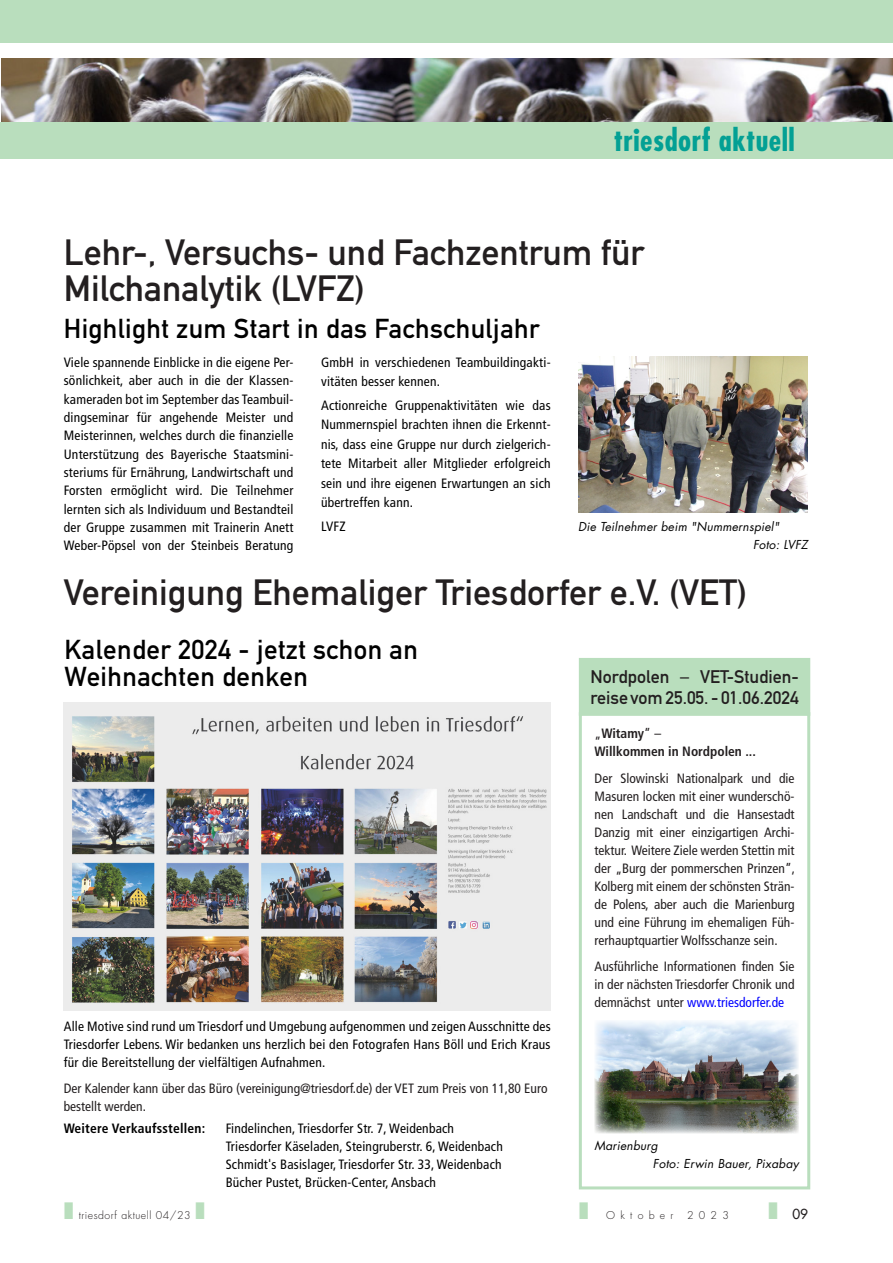
<style>
.page{position:relative;width:893px;height:1263px;background:#fff}
.page>*{position:absolute;margin:0;border:0;box-sizing:border-box;transform-origin:0 0}
.t1{font:36px/36px "DIN Mittelschrift";color:#231f20}
.t2{font:700 condensed 30px "Futura";letter-spacing:.015em;color:#03a094}
.t3{font:27px/27px "DIN Mittelschrift";letter-spacing:.015em;color:#000}
.t4{font:18px/21px "DIN Mittelschrift";color:#231f20}
.t5{font:condensed 13.5px/18.3px "Frutiger";letter-spacing:.015em;color:#000;text-align:justify}
.t6{font:condensed 13.5px/18px "Frutiger";color:#231f20;text-align:justify}
.t7{font:700 condensed 13.5px/18px "Frutiger";color:#231f20}
.t8{font:700 condensed 13.5px "Frutiger";letter-spacing:.015em;color:#000}
.t9{font:13.5px "Futura";color:#231f20}
.t10{font:italic 12px/18px "Futura";letter-spacing:.015em;color:#000}
.t11{font:300 10.5px "Futura";letter-spacing:.05em;color:#231f20}
.t12{font:300 10.5px "Futura";letter-spacing:.5em;color:#231f20}
.s1{font-family:"Frutiger";font-stretch:condensed}
.s2{font-weight:400}
.s3{color:#00f}
</style>
<div class="page">
<div style="left:0;top:0;width:893px;height:43px;background:#b9debd"></div>
<img style="left:1px;top:58px;width:892px;height:64px">
<div style="left:0;top:122px;width:893px;height:36px;background:#b9debd"></div>
<img style="left:578px;top:357px;width:230px;height:156px">
<img style="left:64px;top:703px;width:487px;height:307px">
<div style="left:580px;top:659px;width:229px;height:55px;background:#b9debd"></div>
<div style="left:579px;top:658px;width:231px;height:58px;border:3px solid #b9debd"></div>
<div style="left:579px;top:712px;width:231px;height:477px;border:3px solid #b9debd"></div>
<img style="left:595px;top:1021px;width:204px;height:112px">
<h2 class="t2" style="left:614px;top:120px;width:182px">triesdorf aktuell</h2>
<h1 class="t1" style="left:64px;top:235px;width:582px">Lehr-, Versuchs- und Fachzentrum für<br>Milchanalytik (LVFZ)</h1>
<h3 class="t3" style="left:64px;top:315px;width:477px">Highlight zum Start in das Fachschuljahr</h3>
<p class="t5" style="left:64px;top:353px;width:231px">Viele spannende Einblicke in die eigene Per&shy;sönlichkeit, aber auch in die der Klassen&shy;kameraden bot im September das Teambuil&shy;dingseminar für angehende Meister und Meisterinnen, welches durch die finanzielle Unterstützung des Bayerische Staatsmini&shy;steriums für Ernährung, Landwirtschaft und Forsten ermöglicht wird. Die Teilnehmer lernten sich als Individuum und Bestandteil der Gruppe zusammen mit Trainerin Anett Weber-Pöpsel von der Steinbeis Beratung</p>
<p class="t5" style="left:321px;top:353px;width:231px;line-height:19.5px">GmbH in verschiedenen Teambuildingakti&shy;vitäten besser kennen.</p>
<p class="t5" style="left:321px;top:396px;width:231px;line-height:19.5px">Actionreiche Gruppenaktivitäten wie das Nummernspiel brachten ihnen die Erkennt&shy;nis, dass eine Gruppe nur durch zielgerich&shy;tete Mitarbeit aller Mitglieder erfolgreich sein und ihre eigenen Erwartungen an sich übertreffen kann.</p>
<p class="t5" style="left:321px;top:517px;width:26px">LVFZ</p>
<p class="t10" style="left:753px;top:517px;width:56px;text-indent:-175px">Die Teilnehmer beim "Nummernspiel"<br>Foto: LVFZ</p>
<h1 class="t1" style="left:64px;top:575px;width:685px">Vereinigung Ehemaliger Triesdorfer e.V. (VET)</h1>
<h3 class="t3" style="left:65px;top:636px;width:355px">Kalender 2024 - jetzt schon an<br>Weihnachten denken</h3>
<h3 class="t4" style="left:590px;top:666px;width:210px">Nordpolen <span class="s1">–</span> VET-Studien&shy;reise vom 25.05. - 01.06.2024</h3>
<p class="t7" style="left:595px;top:724px;width:163px"><span class="s2">„</span>Witamy<span class="s2">” –<br></span>Willkommen in Nordpolen ...</p>
<p class="t6" style="left:595px;top:769px;width:202px">Der Slowinski Nationalpark und die Masuren locken mit einer wunderschö&shy;nen Landschaft und die Hansestadt Danzig mit einer einzigartigen Archi&shy;tektur. Weitere Ziele werden Stettin mit der „Burg der pommerschen Prinzen”, Kolberg mit einem der schönsten Strän&shy;de Polens, aber auch die Marienburg und eine Führung im ehemaligen Füh&shy;rerhauptquartier Wolfsschanze sein.</p>
<p class="t6" style="left:595px;top:957px;width:201px">Ausführliche Informationen finden Sie in der nächsten Triesdorfer Chronik und demnächst unter <span class="s3">www.triesdorfer.de</span></p>
<p class="t5" style="left:64px;top:1017px;width:488px">Alle Motive sind rund um Triesdorf und Umgebung aufgenommen und zeigen Ausschnitte des Triesdorfer Lebens. Wir bedanken uns herzlich bei den Fotografen Hans Böll und Erich Kraus für die Bereitstellung der vielfältigen Aufnahmen.</p>
<p class="t6" style="left:64px;top:1079px;width:485px">Der Kalender kann über das Büro (vereinigung@triesdorf.de) der VET zum Preis von 11,80 Euro bestellt werden.</p>
<p class="t8" style="left:64px;top:1120px;width:143px">Weitere Verkaufsstellen:</p>
<p class="t5" style="left:226px;top:1120px;width:279px;text-align:left">Findelinchen, Triesdorfer Str. 7, Weidenbach Triesdorfer Käseladen, Steingruberstr. 6, Weidenbach Schmidt's Basislager, Triesdorfer Str. 33, Weidenbach Bücher Pustet, Brücken-Center, Ansbach</p>
<p class="t10" style="left:653px;top:1137px;width:147px;text-indent:-58px">Marienburg<br>Foto: Erwin Bauer, Pixabay</p>
<p class="t11" style="left:79px;top:1209px;width:114px">triesdorf aktuell 04/23</p>
<p class="t12" style="left:606px;top:1209px;width:69px">Oktober</p>
<p class="t11" style="left:687px;top:1209px;width:43px">2023</p>
<p class="t9" style="left:792px;top:1205px;width:17px">09</p>
</div>
